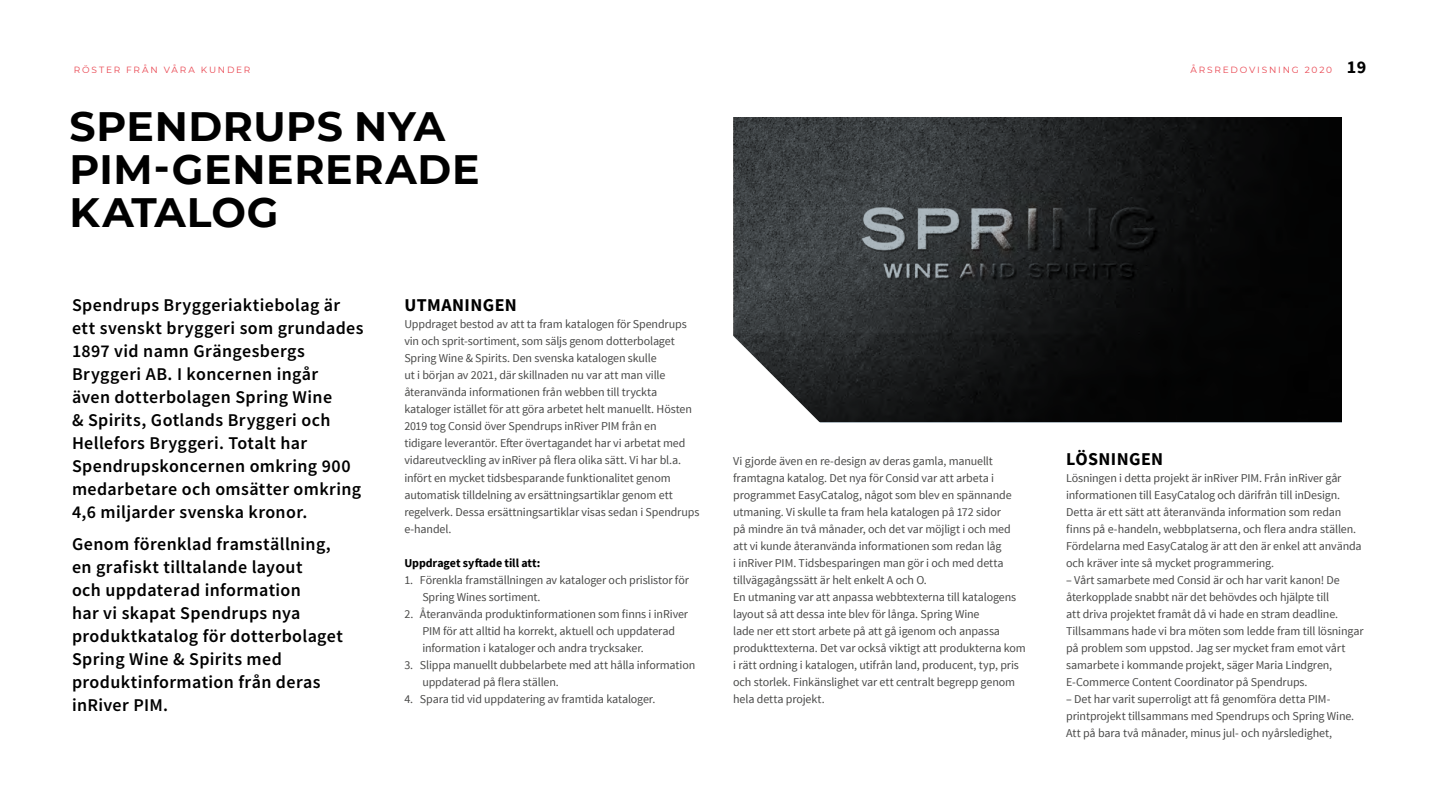
<style>
.page{position:relative;width:1440px;height:810px;background:#fff}
.page>*{position:absolute;margin:0;border:0;box-sizing:border-box;transform-origin:0 0}
.t1{font:700 41px/43px "Montserrat";letter-spacing:.015em;color:#000}
.t2{font:600 18px/23px "Source Sans Pro";letter-spacing:.02em;color:#000}
.t3{font:700 18px "Source Sans Pro";letter-spacing:.02em;color:#000}
.t4{font:12px/17px "Source Sans Pro";letter-spacing:-.01em;color:#4a4a49}
.t5{font:700 12px "Source Sans Pro";letter-spacing:-.005em;color:#000}
.t6{font:9px "Montserrat";letter-spacing:.2em;color:#e94550}
.s1{font-family:"Source Sans Pro";font-weight:700;font-size:18px;color:#000}
</style>
<div class="page">
<svg style="left:734px;top:117px;width:607px;height:306px;background:#1e2021"></svg>
<svg style="left:733px;top:335px;width:88px;height:88px"></svg>
<p class="t6" style="left:74px;top:64px;width:178px">RÖSTER FRÅN VÅRA KUNDER</p>
<p class="t6" style="left:1191px;top:64px;width:177px">ÅRSREDOVISNING 2020 <span class="s1">19</span></p>
<h1 class="t1" style="left:69px;top:103px;width:412px">SPENDRUPS NYA<br>PIM-GENERERADE<br>KATALOG</h1>
<p class="t2" style="left:72px;top:294px;width:293px">Spendrups Bryggeriaktiebolag är ett svenskt bryggeri som grundades<br>1897 vid namn Grängesbergs<br>Bryggeri AB. I koncernen ingår<br>även dotterbolagen Spring Wine<br>&amp; Spirits, Gotlands Bryggeri och<br>Hellefors Bryggeri. Totalt har<br>Spendrupskoncernen omkring 900 medarbetare och omsätter omkring<br>4,6 miljarder svenska kronor.</p>
<h2 class="t2" style="left:72px;top:532px;width:273px">Genom förenklad framställning, en grafiskt tilltalande layout<br>och uppdaterad information<br>har vi skapat Spendrups nya produktkatalog för dotterbolaget<br>Spring Wine &amp; Spirits med produktinformation från deras inRiver PIM.</h2>
<h2 class="t3" style="left:404px;top:293px;width:114px">UTMANINGEN</h2>
<p class="t4" style="left:404px;top:316px;width:297px">Uppdraget bestod av att ta fram katalogen för Spendrups vin och sprit-sortiment, som säljs genom dotterbolaget Spring Wine &amp; Spirits. Den svenska katalogen skulle<br>ut i början av 2021, där skillnaden nu var att man ville återanvända informationen från webben till tryckta kataloger istället för att göra arbetet helt manuellt. Hösten 2019 tog Consid över Spendrups inRiver PIM från en<br>tidigare leverantör. Efter övertagandet har vi arbetat med vidareutveckling av inRiver på flera olika sätt. Vi har bl.a. infört en mycket tidsbesparande funktionalitet genom automatisk tilldelning av ersättningsartiklar genom ett regelverk. Dessa ersättningsartiklar visas sedan i Spendrups e-handel.</p>
<p class="t5" style="left:404px;top:554px;width:137px">Uppdraget syftade till att:</p>
<p class="t4" style="left:422px;top:571px;width:268px;text-indent:-18px">1. Förenkla framställningen av kataloger och prislistor för<br>Spring Wines sortiment.</p>
<p class="t4" style="left:422px;top:605px;width:267px;text-indent:-18px">2. Återanvända produktinformationen som finns i inRiver<br>PIM för att alltid ha korrekt, aktuell och uppdaterad information i kataloger och andra trycksaker.</p>
<p class="t4" style="left:422px;top:656px;width:274px;text-indent:-18px">3. Slippa manuellt dubbelarbete med att hålla information uppdaterad på flera ställen.</p>
<p class="t4" style="left:404px;top:690px;width:253px">4. Spara tid vid uppdatering av framtida kataloger.</p>
<p class="t4" style="left:733px;top:452px;width:294px">Vi gjorde även en re-design av deras gamla, manuellt framtagna katalog. Det nya för Consid var att arbeta i programmet EasyCatalog, något som blev en spännande utmaning. Vi skulle ta fram hela katalogen på 172 sidor<br>på mindre än två månader, och det var möjligt i och med att vi kunde återanvända informationen som redan låg<br>i inRiver PIM. Tidsbesparingen man gör i och med detta tillvägagångssätt är helt enkelt A och O.<br>En utmaning var att anpassa webbtexterna till katalogens layout så att dessa inte blev för långa. Spring Wine<br>lade ner ett stort arbete på att gå igenom och anpassa produkttexterna. Det var också viktigt att produkterna kom i rätt ordning i katalogen, utifrån land, producent, typ, pris och storlek. Finkänslighet var ett centralt begrepp genom hela detta projekt.</p>
<h2 class="t3" style="left:1066px;top:446px;width:99px">LÖSNINGEN</h2>
<p class="t4" style="left:1066px;top:469px;width:297px">Lösningen i detta projekt är inRiver PIM. Från inRiver går informationen till EasyCatalog och därifrån till inDesign.<br>Detta är ett sätt att återanvända information som redan finns på e-handeln, webbplatserna, och flera andra ställen.<br>Fördelarna med EasyCatalog är att den är enkel att använda och kräver inte så mycket programmering.</p>
<p class="t4" style="left:1066px;top:571px;width:299px">– Vårt samarbete med Consid är och har varit kanon! De återkopplade snabbt när det behövdes och hjälpte till<br>att driva projektet framåt då vi hade en stram deadline.<br>Tillsammans hade vi bra möten som ledde fram till lösningar på problem som uppstod. Jag ser mycket fram emot vårt samarbete i kommande projekt, säger Maria Lindgren, E-Commerce Content Coordinator på Spendrups.</p>
<p class="t4" style="left:1066px;top:690px;width:290px">– Det har varit superroligt att få genomföra detta PIM&shy;printprojekt tillsammans med Spendrups och Spring Wine.<br>Att på bara två månader, minus jul- och nyårsledighet,</p>
</div>
